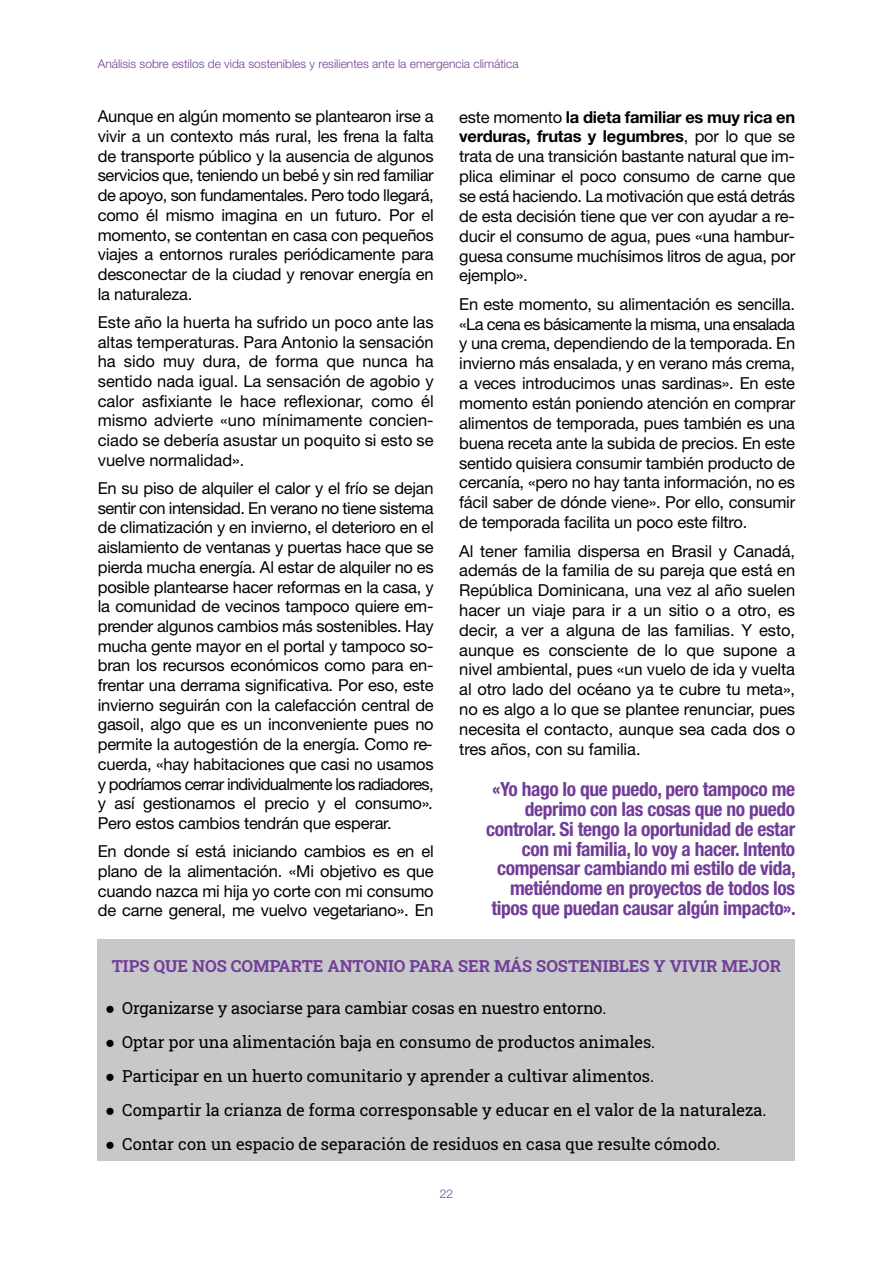
<style>
.page{position:relative;width:893px;height:1263px;background:#fff}
.page>*{position:absolute;margin:0;border:0;box-sizing:border-box;transform-origin:0 0}
.t1{font:700 condensed 19.5px/19.8px "Helvetica Neue LT Std";letter-spacing:-.02em;color:#723d98;text-align:right}
.t2{font:16.5px/19.6px "Helvetica Neue LT Std";letter-spacing:-.015em;color:#000;text-align:justify}
.t3{font:16.5px "Roboto Slab";color:#000}
.t4{font:700 16.5px "Roboto Slab";color:#723d98}
.t5{font:300 12px "Helvetica Neue LT Std";color:#723d98}
.s1{font-style:italic}
.s2{font-weight:700}
.s3{font-family:"Times New Roman"}
</style>
<div class="page">
<div style="left:98px;top:940px;width:697px;height:51px;background:#c7c8ca"></div>
<div style="left:98px;top:991px;width:697px;height:34px;background:#c7c8ca"></div>
<div style="left:98px;top:1025px;width:697px;height:34px;background:#c7c8ca"></div>
<div style="left:98px;top:1059px;width:697px;height:34px;background:#c7c8ca"></div>
<div style="left:98px;top:1093px;width:697px;height:34px;background:#c7c8ca"></div>
<div style="left:98px;top:1127px;width:697px;height:34px;background:#c7c8ca"></div>
<p class="t5" style="left:98px;top:60px;width:422px">Análisis sobre estilos de vida sostenibles y resilientes ante la emergencia climática</p>
<p class="t2" style="left:98px;top:108px;width:337px">Aunque en algún momento se plantearon irse a vivir a un contexto más rural, les frena la falta de transporte público y la ausencia de algunos servicios que, teniendo un bebé y sin red familiar de apoyo, son fundamentales. Pero todo llegará, como él mismo imagina en un futuro. Por el momento, se contentan en casa con pequeños viajes a entornos rurales periódicamente para desconectar de la ciudad y renovar energía en la naturaleza.</p>
<p class="t2" style="left:98px;top:314px;width:337px">Este año la huerta ha sufrido un poco ante las altas temperaturas. Para Antonio la sensación ha sido muy dura, de forma que nunca ha sentido nada igual. La sensación de agobio y calor asfixiante le hace reflexionar, como él mismo advierte «uno mínimamente concien&shy;ciado se debería asustar un poquito si esto se vuelve normalidad».</p>
<p class="t2" style="left:98px;top:480px;width:337px">En su piso de alquiler el calor y el frío se dejan sentir con intensidad. En verano no tiene sistema de climatización y en invierno, el deterioro en el aislamiento de ventanas y puertas hace que se pierda mucha energía. Al estar de alquiler no es posible plantearse hacer reformas en la casa, y la comunidad de vecinos tampoco quiere em&shy;prender algunos cambios más sostenibles. Hay mucha gente mayor en el portal y tampoco so&shy;bran los recursos económicos como para en&shy;frentar una derrama significativa. Por eso, este invierno seguirán con la calefacción central de gasoil, algo que es un inconveniente pues no permite la autogestión de la energía. Como re&shy;cuerda, «hay habitaciones que casi no usamos y podríamos cerrar individualmente los radiadores, y así gestionamos el precio y el consumo»<span class="s1">.<br></span>Pero estos cambios tendrán que esperar.</p>
<p class="t2" style="left:98px;top:843px;width:337px">En donde sí está iniciando cambios es en el plano de la alimentación. «Mi objetivo es que cuando nazca mi hija yo corte con mi consumo de carne general, me vuelvo vegetariano». En</p>
<p class="t2" style="left:459px;top:109px;width:337px">este momento <span class="s2">la dieta familiar es muy rica en verduras, frutas y legumbres</span>, por lo que se trata de una transición bastante natural que im&shy;plica eliminar el poco consumo de carne que se está haciendo. La motivación que está detrás de esta decisión tiene que ver con ayudar a re&shy;ducir el consumo de agua, pues «una hambur&shy;guesa consume muchísimos litros de agua, por ejemplo».</p>
<p class="t2" style="left:459px;top:296px;width:337px">En este momento, su alimentación es sencilla. «La cena es básicamente la misma, una ensalada y una crema, dependiendo de la temporada. En invierno más ensalada, y en verano más crema, a veces introducimos unas sardinas». En este momento están poniendo atención en comprar alimentos de temporada, pues también es una buena receta ante la subida de precios. En este sentido quisiera consumir también producto de cercanía, «pero no hay tanta información, no es fácil saber de dónde viene». Por ello, consumir de temporada facilita un poco este filtro.</p>
<p class="t2" style="left:459px;top:542px;width:337px">Al tener familia dispersa en Brasil y Canadá, además de la familia de su pareja que está en República Dominicana, una vez al año suelen hacer un viaje para ir a un sitio o a otro, es decir, a ver a alguna de las familias. Y esto, aunque es consciente de lo que supone a nivel ambiental, pues «un vuelo de ida y vuelta al otro lado del océano ya te cubre tu meta», no es algo a lo que se plantee renunciar, pues necesita el contacto, aunque sea cada dos o tres años, con su familia.</p>
<p class="t1" style="left:486px;top:781px;width:311px">«Yo hago lo que puedo, pero tampoco me deprimo con las cosas que no puedo controlar. Si tengo la oportunidad de estar con mi familia, lo voy a hacer. Intento compensar cambiando mi estilo de vida, metiéndome en proyectos de todos los tipos que puedan causar algún impacto».</p>
<p class="t4" style="left:112px;top:954px;width:671px">TIPS QUE NOS COMPARTE ANTONIO PARA SER MÁS SOSTENIBLES Y VIVIR MEJOR</p>
<p class="t3" style="left:105px;top:997px;width:503px"><span class="s3">●</span> Organizarse y asociarse para cambiar cosas en nuestro entorno.</p>
<p class="t3" style="left:105px;top:1031px;width:551px"><span class="s3">●</span> Optar por una alimentación baja en consumo de productos animales.</p>
<p class="t3" style="left:105px;top:1065px;width:550px"><span class="s3">●</span> Participar en un huerto comunitario y aprender a cultivar alimentos.</p>
<p class="t3" style="left:105px;top:1099px;width:663px"><span class="s3">●</span> Compartir la crianza de forma corresponsable y educar en el valor de la naturaleza.</p>
<p class="t3" style="left:105px;top:1133px;width:617px"><span class="s3">●</span> Contar con un espacio de separación de residuos en casa que resulte cómodo.</p>
<p class="t5" style="left:440px;top:1189px;width:15px">22</p>
</div>
